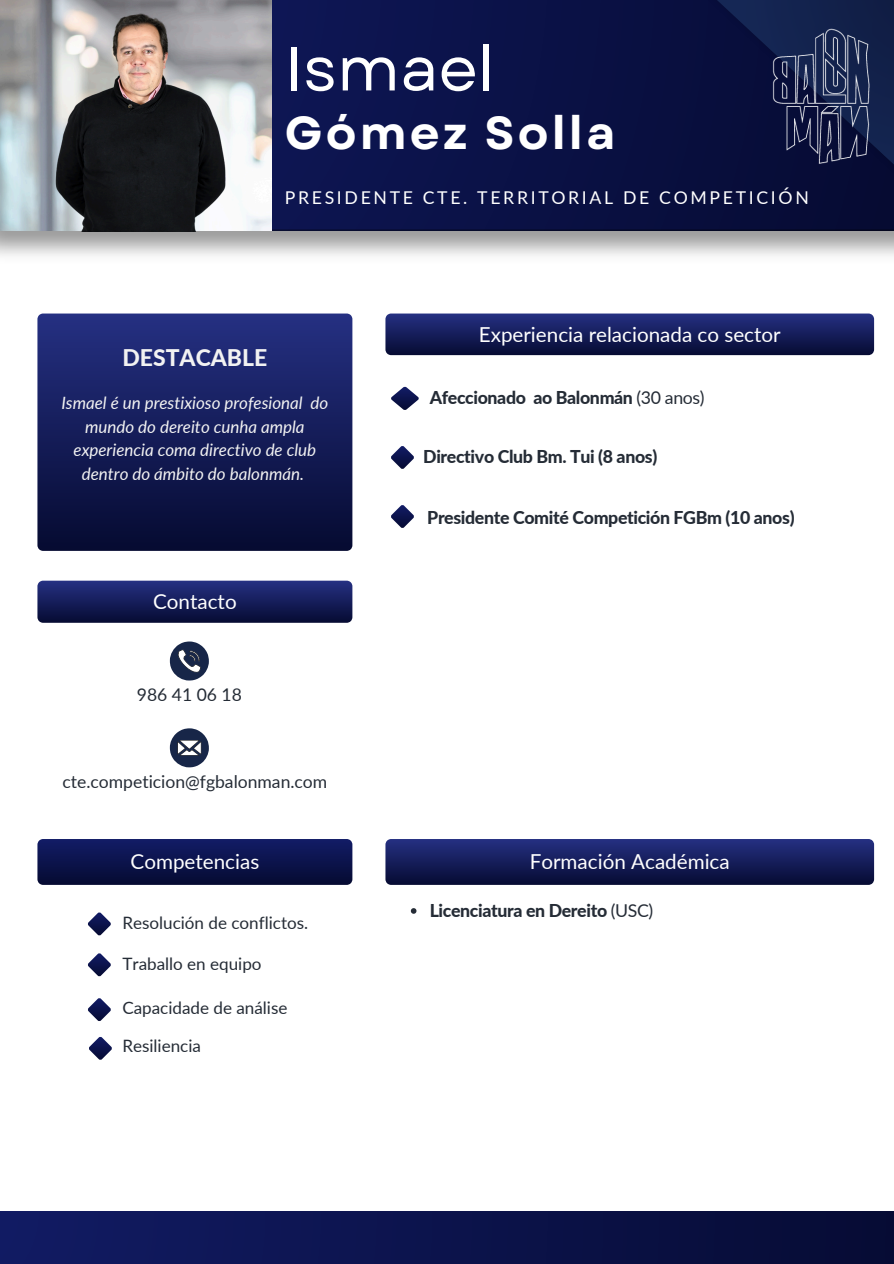
<style>
.page{position:relative;width:894px;height:1264px;background:#fff}
.page>*{position:absolute;margin:0;border:0;box-sizing:border-box;transform-origin:0 0}
.t1{font:62.1px "Garet";color:#fff}
.t2{font:700 46.2px "Garet";letter-spacing:.07em;color:#fff}
.t3{font:800 22.95px "Lato";color:#f2f2f2}
.t4{font:20.55px "Lato";color:#fff}
.t5{font:800 17.7px "Lato";letter-spacing:-.02em;color:#252c36}
.t6{font:17.7px "Lato";letter-spacing:.15em;color:#fff}
.t7{font:17.55px "Lato";color:#252c36}
.t8{font:17.1px "Lato";color:#252c36}
.t9{font:italic 16.95px/23.7px "Lato";color:#f2f2f2;text-align:center}
.s1{font-weight:400}
</style>
<div class="page">
<div style="left:0;top:0;width:893px;height:231px;background:#0b1248"></div>
<svg style="left:37px;top:313px;width:315px;height:238px;background:#18205c"></svg>
<img style="left:0;top:226px;width:893px;height:30px">
<svg style="left:37px;top:839px;width:315px;height:45px;background:#0d144d"></svg>
<svg style="left:385px;top:839px;width:488px;height:45px;background:#161e5b"></svg>
<svg style="left:170px;top:728px;width:39px;height:39px"></svg>
<svg style="left:170px;top:641px;width:39px;height:39px"></svg>
<svg style="left:37px;top:580px;width:315px;height:42px;background:#1a225e"></svg>
<svg style="left:385px;top:313px;width:488px;height:42px;background:#19215c"></svg>
<svg style="left:688px;top:0;width:205px;height:213px"></svg>
<svg style="left:88px;top:912px;width:23px;height:23px"></svg>
<svg style="left:88px;top:953px;width:23px;height:23px"></svg>
<svg style="left:88px;top:998px;width:23px;height:23px"></svg>
<svg style="left:89px;top:1037px;width:23px;height:22px"></svg>
<svg style="left:391px;top:446px;width:23px;height:23px"></svg>
<svg style="left:391px;top:505px;width:23px;height:23px"></svg>
<div style="left:0;top:1211px;width:893px;height:52px;background:linear-gradient(to right,#111b63,#060b34)"></div>
<img style="left:0;top:0;width:271px;height:230px">
<svg style="left:391px;top:387px;width:27px;height:23px"></svg>
<img style="left:764px;top:22px;width:115px;height:152px">
<img style="left:43px;top:0;width:195px;height:231px">
<svg style="left:411px;top:908px;width:5px;height:5px"></svg>
<h2 class="t1" style="left:285px;top:24px;width:211px">Ismael</h2>
<p class="t2" style="left:285px;top:100px;width:332px">Gómez Solla</p>
<h6 class="t6" style="left:285px;top:186px;width:525px">PRESIDENTE CTE. TERRITORIAL DE COMPETICIÓN</h6>
<p class="t3" style="left:122px;top:343px;width:146px">DESTACABLE</p>
<p class="t9" style="left:61px;top:390px;width:268px">Ismael é un prestixioso profesional do mundo do dereito cunha ampla experiencia coma directivo de club dentro do ámbito do balonmán.</p>
<p class="t4" style="left:153px;top:588px;width:85px">Contacto</p>
<p class="t7" style="left:137px;top:683px;width:106px">986 41 06 18</p>
<h4 class="t7" style="left:62px;top:770px;width:266px">cte.competicion@fgbalonman.com</h4>
<h1 class="t4" style="left:478px;top:321px;width:303px">Experiencia relacionada co sector</h1>
<h4 class="t5" style="left:429px;top:386px;width:276px">Afeccionado ao Balonmán <span class="s1">(30 anos)</span></h4>
<h4 class="t5" style="left:423px;top:445px;width:235px">Directivo Club Bm. Tui (8 anos)</h4>
<p class="t5" style="left:427px;top:506px;width:369px">Presidente Comité Competición FGBm (10 anos)</p>
<p class="t4" style="left:130px;top:849px;width:130px">Competencias</p>
<p class="t4" style="left:529px;top:849px;width:201px">Formación Académica</p>
<p class="t8" style="left:122px;top:912px;width:187px">Resolución de conflictos.</p>
<p class="t8" style="left:122px;top:953px;width:141px">Traballo en equipo</p>
<p class="t8" style="left:122px;top:997px;width:166px">Capacidade de análise</p>
<h4 class="t8" style="left:122px;top:1034px;width:80px">Resiliencia</h4>
<h6 class="t5" style="left:429px;top:899px;width:225px">Licenciatura en Dereito <span class="s1">(USC)</span></h6>
</div>
